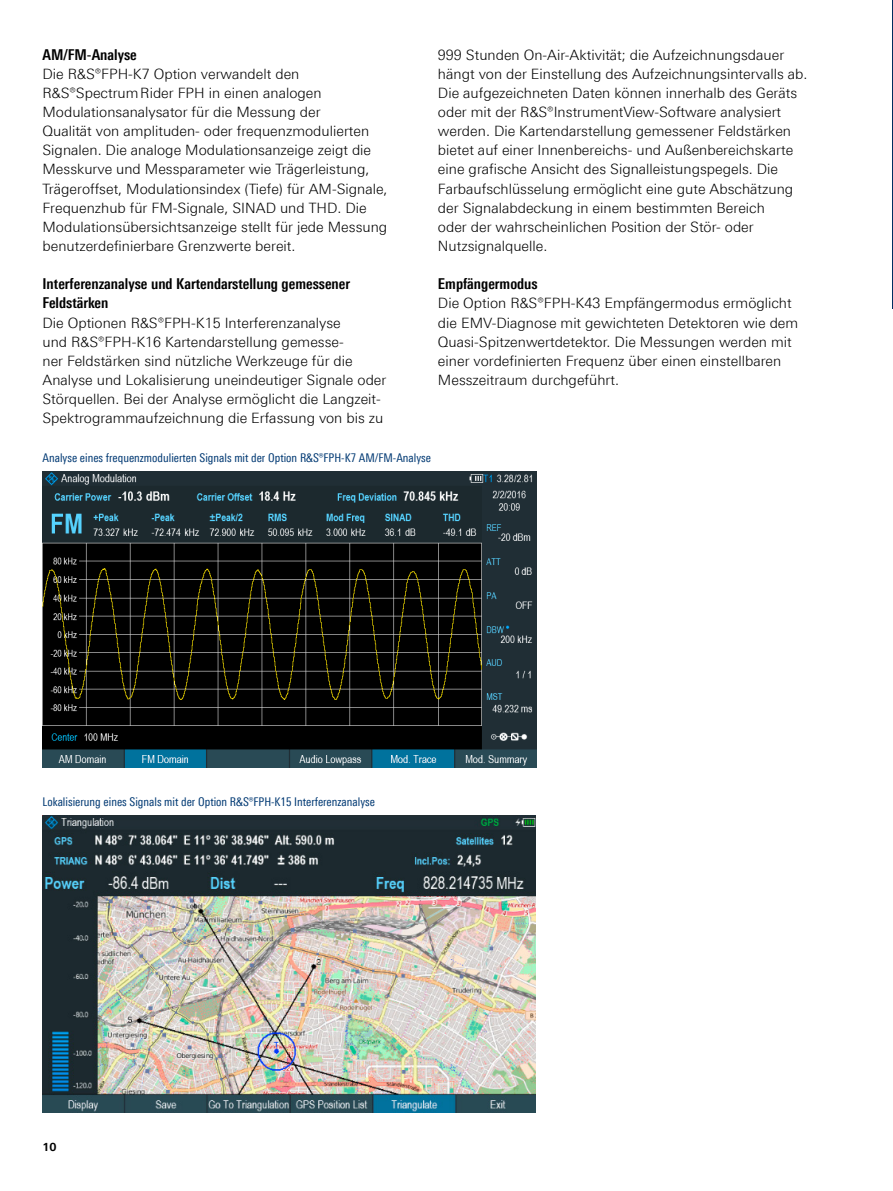
<style>
.page{position:relative;width:893px;height:1191px;background:#fff}
.page>*{position:absolute;margin:0;border:0;box-sizing:border-box;transform-origin:0 0}
.Absatzfett_schwarz{font:700 15px/19.2px "Linotype Univers 620 Cn";color:#000}
.Haupttext_ohne_Absta{font:300 14.25px/19.2px "Linotype Univers 330";color:#000}
.Bildunterschrift{font:12px "Linotype Univers 420 Cn";color:#003973}
.t1{font:700 11.25px "Linotype Univers 630";color:#000}
</style>
<div class="page">
<hr style="left:892px;top:0;width:1px;height:308px;background:#002d5e">
<hr style="left:892px;top:148px;width:1px;height:160px;background:#003369">
<img style="left:43px;top:471px;width:494px;height:296px">
<img style="left:43px;top:815px;width:492px;height:297px">
<p class="Absatzfett_schwarz" style="left:43px;top:44px;width:96px">AM/FM-Analyse</p>
<p class="Haupttext_ohne_Absta" style="left:43px;top:64px;width:347px">Die R&amp;S®FPH-K7 Option verwandelt den R&amp;S®SpectrumRider FPH in einen analogen Modulationsanalysator für die Messung der<br>Qualität von amplituden- oder frequenzmodulierten Signalen. Die analoge Modulationsanzeige zeigt die Messkurve und Messparameter wie Trägerleistung, Trägeroffset, Modulationsindex (Tiefe) für AM-Signale, Frequenzhub für FM-Signale, SINAD und THD. Die Modulationsübersichtsanzeige stellt für jede Messung benutzerdefinierbare Grenzwerte bereit.</p>
<p class="Absatzfett_schwarz" style="left:43px;top:274px;width:309px">Interferenzanalyse und Kartendarstellung gemessener<br>Feldstärken</p>
<p class="Haupttext_ohne_Absta" style="left:43px;top:313px;width:345px">Die Optionen R&amp;S®FPH-K15 Interferenzanalyse<br>und R&amp;S®FPH-K16 Kartendarstellung gemesse-<br>ner Feldstärken sind nützliche Werkzeuge für die Analyse und Lokalisierung uneindeutiger Signale oder Störquellen. Bei der Analyse ermöglicht die Langzeit-Spektrogrammaufzeichnung die Erfassung von bis zu</p>
<p class="Bildunterschrift" style="left:43px;top:450px;width:390px">Analyse eines frequenzmodulierten Signals mit der Option R&amp;S®FPH-K7 AM/FM-Analyse</p>
<p class="Haupttext_ohne_Absta" style="left:438px;top:45px;width:371px">999 Stunden On-Air-Aktivität; die Aufzeichnungsdauer hängt von der Einstellung des Aufzeichnungsintervalls ab.<br>Die aufgezeichneten Daten können innerhalb des Geräts oder mit der R&amp;S®InstrumentView-Software analysiert werden. Die Kartendarstellung gemessener Feldstärken bietet auf einer Innenbereichs- und Außenbereichskarte eine grafische Ansicht des Signalleistungspegels. Die Farbaufschlüsselung ermöglicht eine gute Abschätzung der Signalabdeckung in einem bestimmten Bereich<br>oder der wahrscheinlichen Position der Stör- oder Nutzsignalquelle.</p>
<p class="Absatzfett_schwarz" style="left:438px;top:274px;width:101px">Empfängermodus</p>
<p class="Haupttext_ohne_Absta" style="left:438px;top:293px;width:362px">Die Option R&amp;S®FPH-K43 Empfängermodus ermöglicht die EMV-Diagnose mit gewichteten Detektoren wie dem Quasi-Spitzenwertdetektor. Die Messungen werden mit einer vordefinierten Frequenz über einen einstellbaren Messzeitraum durchgeführt.</p>
<p class="Bildunterschrift" style="left:43px;top:795px;width:334px">Lokalisierung eines Signals mit der Option R&amp;S®FPH-K15 Interferenzanalyse</p>
<p class="t1" style="left:43px;top:1139px;width:16px">10</p>
</div>
